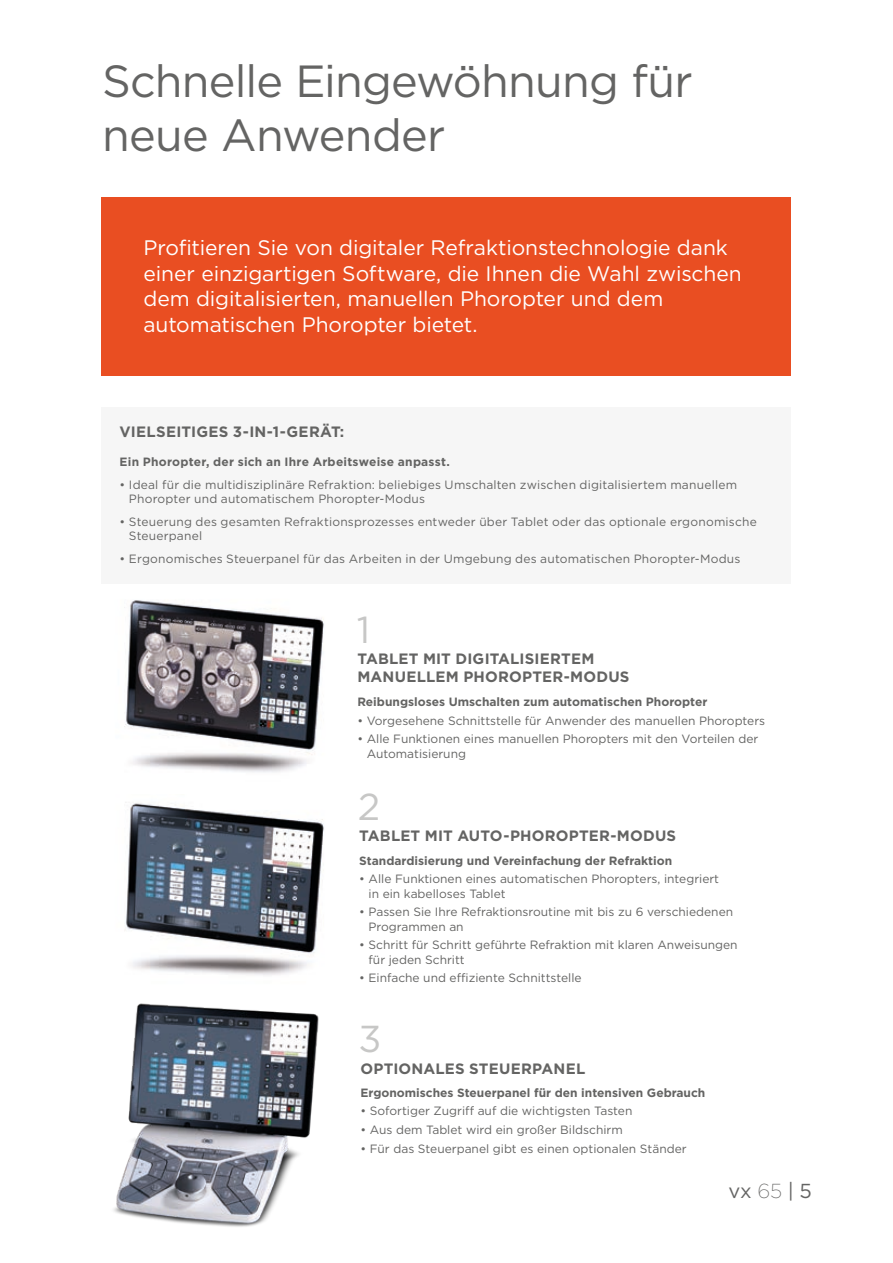
<style>
.page{position:relative;width:893px;height:1263px;background:#fff}
.page>*{position:absolute;margin:0;border:0;box-sizing:border-box;transform-origin:0 0}
.t1{font:45px/54px "Gotham";letter-spacing:-.015em;color:#646463}
.t2{font:37.5px "Gotham";color:#c7c7c6}
.t3{font:21px/25.5px "Gotham";letter-spacing:-.005em;color:#fff}
.t4{font:20.25px "Gotham";color:#646463}
.t5{font:700 15px/18px "Gotham";letter-spacing:.015em;color:#646463}
.t6{font:12px/14.4px "Gotham";color:#646463}
.t7{font:700 12px "Gotham";color:#646463}
.t8{font:700 12px "Gotham";letter-spacing:.02em;color:#646463}
.s1{font-family:"Gotham Ex";font-weight:300}
</style>
<div class="page">
<div style="left:101px;top:407px;width:690px;height:177px;background:#f6f6f6"></div>
<img style="left:124px;top:600px;width:200px;height:172px">
<img style="left:125px;top:802px;width:199px;height:173px">
<img style="left:113px;top:1003px;width:206px;height:224px">
<div style="left:101px;top:198px;width:690px;height:178px;background:#e94e22"></div>
<h1 class="t1" style="left:102px;top:53px;width:592px">Schnelle Eingewöhnung für neue Anwender</h1>
<h3 class="t3" style="left:143px;top:235px;width:600px">Profitieren Sie von digitaler Refraktionstechnologie dank einer einzigartigen Software, die Ihnen die Wahl zwischen dem digitalisierten, manuellen Phoropter und dem automatischen Phoropter bietet.</h3>
<p class="t5" style="left:120px;top:422px;width:226px">VIELSEITIGES 3-IN-1-GERÄT:</p>
<p class="t8" style="left:120px;top:454px;width:332px">Ein Phoropter, der sich an Ihre Arbeitsweise anpasst.</p>
<p class="t6" style="left:129px;top:477px;width:610px;text-indent:-9px">• Ideal für die multidisziplinäre Refraktion: beliebiges Umschalten zwischen digitalisiertem manuellem<br>Phoropter und automatischem Phoropter-Modus</p>
<p class="t6" style="left:129px;top:514px;width:629px;text-indent:-9px">• Steuerung des gesamten Refraktionsprozesses entweder über Tablet oder das optionale ergonomische<br>Steuerpanel</p>
<p class="t6" style="left:120px;top:552px;width:622px">• Ergonomisches Steuerpanel für das Arbeiten in der Umgebung des automatischen Phoropter-Modus</p>
<h2 class="t2" style="left:357px;top:609px;width:15px">1</h2>
<p class="t5" style="left:357px;top:649px;width:274px">TABLET MIT DIGITALISIERTEM<br>MANUELLEM PHOROPTER-MODUS</p>
<p class="t7" style="left:357px;top:695px;width:352px">Reibungsloses Umschalten zum automatischen Phoropter</p>
<p class="t6" style="left:357px;top:713px;width:409px">• Vorgesehene Schnittstelle für Anwender des manuellen Phoropters</p>
<p class="t6" style="left:367px;top:732px;width:393px;text-indent:-9px">• Alle Funktionen eines manuellen Phoropters mit den Vorteilen der<br>Automatisierung</p>
<h2 class="t2" style="left:358px;top:786px;width:24px">2</h2>
<p class="t5" style="left:359px;top:826px;width:318px">TABLET MIT AUTO-PHOROPTER-MODUS</p>
<p class="t7" style="left:359px;top:853px;width:315px">Standardisierung und Vereinfachung der Refraktion</p>
<p class="t6" style="left:369px;top:871px;width:352px;text-indent:-9px">• Alle Funktionen eines automatischen Phoropters, integriert in ein kabelloses Tablet</p>
<p class="t6" style="left:369px;top:904px;width:366px;text-indent:-9px">• Passen Sie Ihre Refraktionsroutine mit bis zu 6 verschiedenen<br>Programmen an</p>
<p class="t6" style="left:369px;top:938px;width:371px;text-indent:-9px">• Schritt für Schritt geführte Refraktion mit klaren Anweisungen für jeden Schritt</p>
<p class="t6" style="left:359px;top:971px;width:224px">• Einfache und effiziente Schnittstelle</p>
<h2 class="t2" style="left:359px;top:1018px;width:24px">3</h2>
<p class="t5" style="left:360px;top:1059px;width:226px">OPTIONALES STEUERPANEL</p>
<p class="t7" style="left:360px;top:1085px;width:347px">Ergonomisches Steuerpanel für den intensiven Gebrauch</p>
<p class="t6" style="left:360px;top:1103px;width:274px">• Sofortiger Zugriff auf die wichtigsten Tasten</p>
<p class="t6" style="left:360px;top:1122px;width:264px">• Aus dem Tablet wird ein großer Bildschirm</p>
<p class="t6" style="left:360px;top:1141px;width:328px">• Für das Steuerpanel gibt es einen optionalen Ständer</p>
<h3 class="t4" style="left:728px;top:1179px;width:85px">vx <span class="s1">65</span> | 5</h3>
</div>
